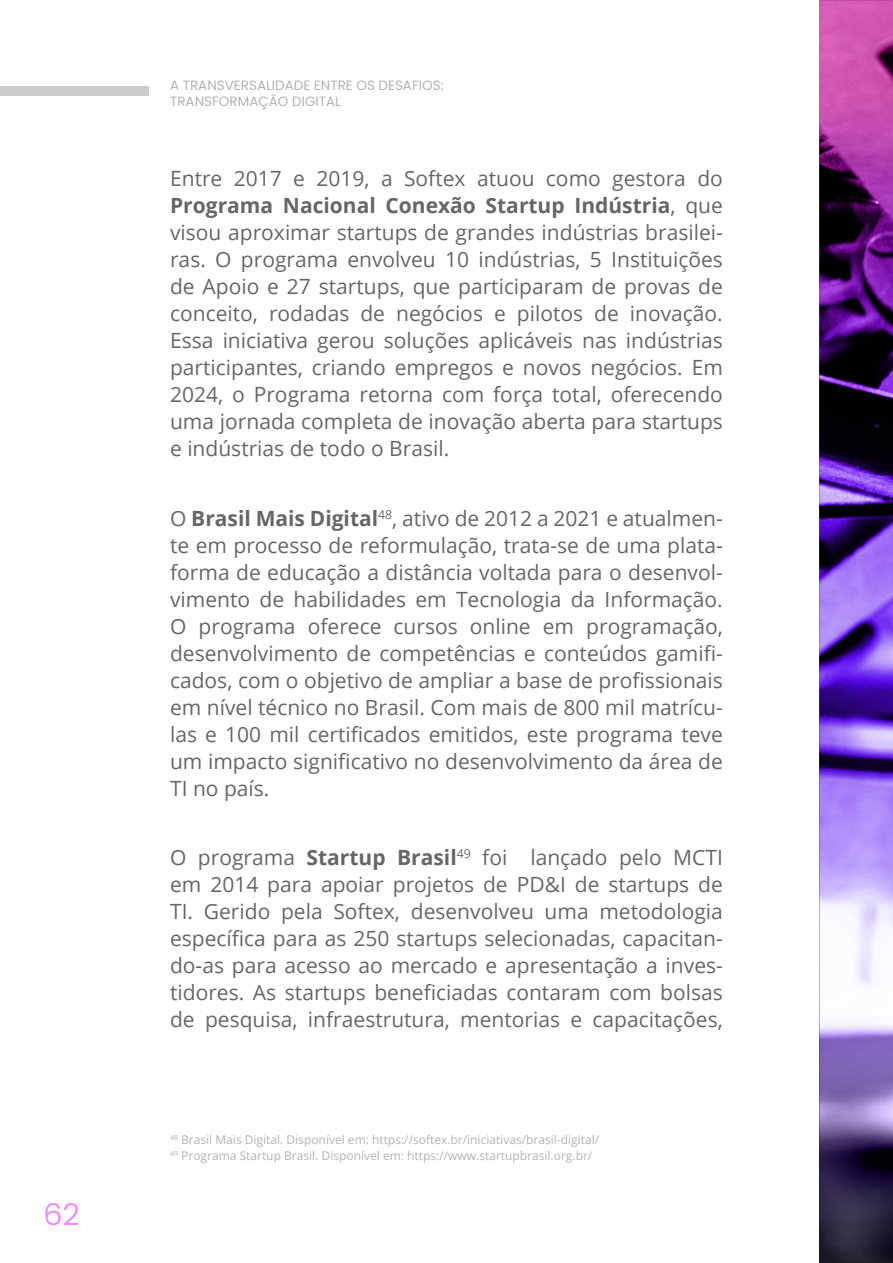
<style>
.page{position:relative;width:893px;height:1263px;background:#fff}
.page>*{position:absolute;margin:0;border:0;box-sizing:border-box;transform-origin:0 0}
.t1{font:300 30px "Poppins";color:#fc7aff}
.t2{font:21px/27px "Open Sans";color:#666;text-align:justify}
.t3{font:13.5px/16.2px "Poppins";color:#b3b3b3}
.t4{font:12px/16.5px "Open Sans";color:#b3b3b3}
.s1{font-weight:700}
</style>
<div class="page">
<div style="left:0;top:86px;width:149px;height:10px;background:#ccc"></div>
<img style="left:819px;top:1px;width:74px;height:1262px">
<h1 class="t1" style="left:44px;top:1197px;width:38px">62</h1>
<p class="t3" style="left:170px;top:77px;width:275px">A TRANSVERSALIDADE ENTRE OS DESAFIOS:<br>TRANSFORMAÇÃO DIGITAL</p>
<p class="t2" style="left:170px;top:164px;width:554px">Entre 2017 e 2019, a Softex atuou como gestora do <span class="s1">Programa Nacional Conexão Startup Indústria</span>, que visou aproximar startups de grandes indústrias brasilei&shy;ras. O programa envolveu 10 indústrias, 5 Instituições de Apoio e 27 startups, que participaram de provas de conceito, rodadas de negócios e pilotos de inovação.<br>Essa iniciativa gerou soluções aplicáveis nas indústrias participantes, criando empregos e novos negócios. Em 2024, o Programa retorna com força total, oferecendo uma jornada completa de inovação aberta para startups e indústrias de todo o Brasil.</p>
<p class="t2" style="left:170px;top:504px;width:554px">O <span class="s1">Brasil Mais Digital</span><sup>48</sup>, ativo de 2012 a 2021 e atualmen&shy;te em processo de reformulação, trata-se de uma plata&shy;forma de educação a distância voltada para o desenvol&shy;vimento de habilidades em Tecnologia da Informação.<br>O programa oferece cursos online em programação, desenvolvimento de competências e conteúdos gamifi&shy;cados, com o objetivo de ampliar a base de profissionais em nível técnico no Brasil. Com mais de 800 mil matrícu&shy;las e 100 mil certificados emitidos, este programa teve um impacto significativo no desenvolvimento da área de TI no país.</p>
<p class="t2" style="left:170px;top:844px;width:554px">O programa <span class="s1">Startup Brasil</span><sup>49</sup> foi lançado pelo MCTI em 2014 para apoiar projetos de PD&amp;I de startups de TI. Gerido pela Softex, desenvolveu uma metodologia específica para as 250 startups selecionadas, capacitan&shy;do-as para acesso ao mercado e apresentação a inves&shy;tidores. As startups beneficiadas contaram com bolsas de pesquisa, infraestrutura, mentorias e capacitações,</p>
<p class="t4" style="left:170px;top:1131px;width:430px"><sup>48</sup> Brasil Mais Digital. Disponível em: https://softex.br/iniciativas/brasil-digital/<br><sup>49</sup> Programa Startup Brasil. Disponível em: https://www.startupbrasil.org.br/</p>
</div>
